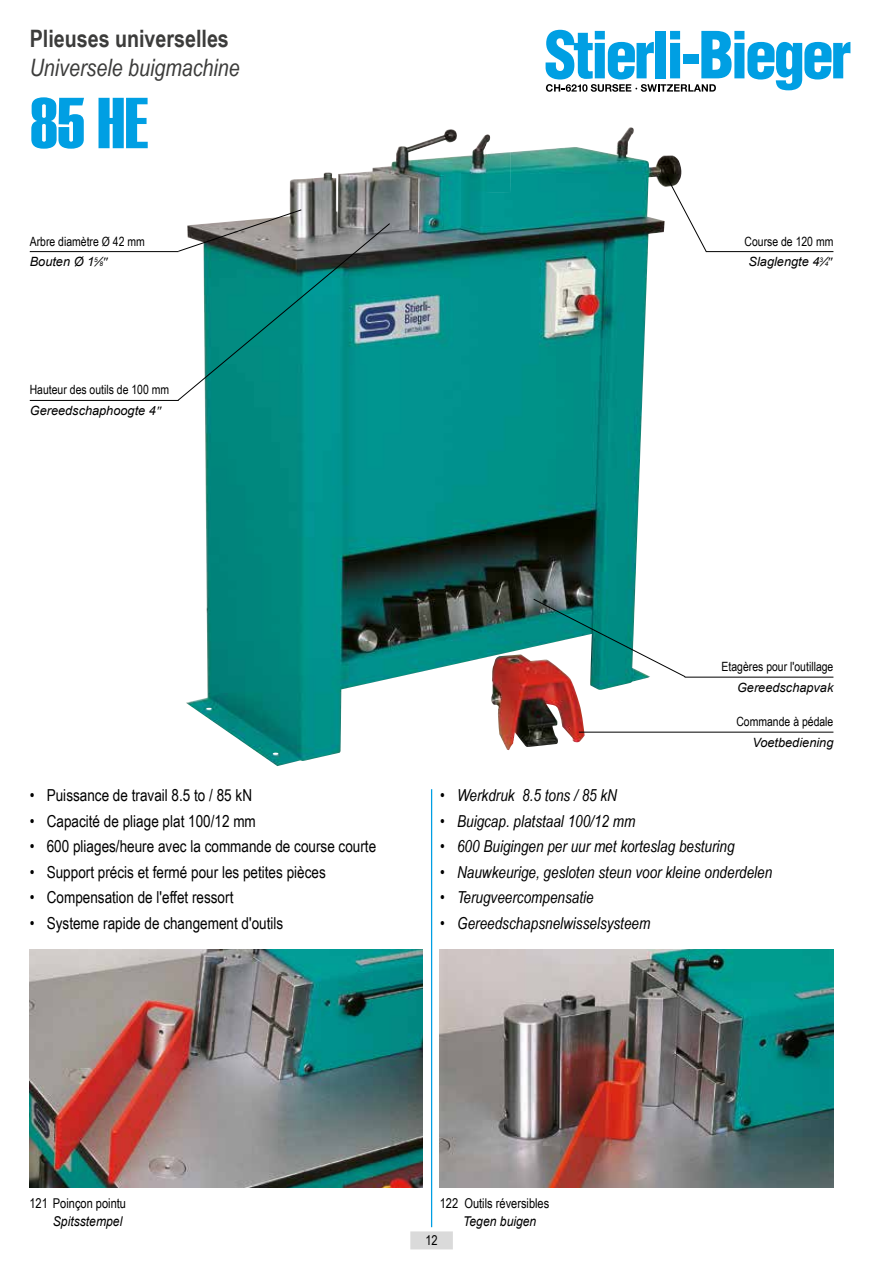
<style>
.page{position:relative;width:893px;height:1263px;background:#fff}
.page>*{position:absolute;margin:0;border:0;box-sizing:border-box;transform-origin:0 0}
.t1{font:72px "Haettenschweiler";color:#009fe3}
.t2{font:italic 24px "Arial Narrow";color:#3c3c3b}
.t3{font:700 24px "Arial Narrow";color:#3c3c3b}
.t4{font:16.5px "Arial Narrow";color:#000}
.t5{font:italic 16.5px "Arial Narrow";color:#000}
.t6{font:13.5px "Arial Narrow";color:#000}
.t7{font:italic 13.5px "Arial";color:#000;scale:.9 1}
.t8{font:12.75px "Arial Narrow";color:#000}
.t9{font:italic 12.75px "Arial";color:#000}
.s1{font-size:6.3px}
</style>
<div class="page">
<div style="left:410px;top:1231px;width:43px;height:18px;background:#dadada"></div>
<img style="left:186px;top:127px;width:496px;height:639px">
<hr style="left:431px;top:789px;width:1px;height:438px;background:#009fe3">
<hr style="left:30px;top:251px;width:149px;height:1px;background:#000">
<hr style="left:30px;top:400px;width:149px;height:1px;background:#000">
<hr style="left:685px;top:677px;width:148px;height:1px;background:#000">
<hr style="left:706px;top:251px;width:127px;height:1px;background:#000">
<svg style="left:666px;top:175px;width:41px;height:78px"></svg>
<svg style="left:177px;top:209px;width:214px;height:193px;background:#439692"></svg>
<img style="left:29px;top:949px;width:394px;height:238px">
<img style="left:440px;top:949px;width:393px;height:238px">
<svg style="left:546px;top:30px;width:304px;height:62px"></svg>
<svg style="left:482px;top:598px;width:204px;height:152px"></svg>
<img style="left:490px;top:654px;width:95px;height:96px">
<div style="left:486px;top:142px;width:24px;height:51px;background:#fff"></div>
<img style="left:486px;top:152px;width:24px;height:41px">
<hr style="left:579px;top:732px;width:254px;height:1px;background:#000">
<h2 class="t3" style="left:30px;top:21px;width:201px">Plieuses universelles</h2>
<h2 class="t2" style="left:30px;top:51px;width:211px">Universele buigmachine</h2>
<h1 class="t1" style="left:30px;top:74px;width:119px">85 HE</h1>
<p class="t8" style="left:30px;top:232px;width:117px">Arbre diamètre Ø 42 mm</p>
<p class="t9" style="left:30px;top:254px;width:79px">Bouten Ø 1<sup>5</sup>⁄<span class="s1">8</span></p>
<p class="t8" style="left:30px;top:381px;width:141px">Hauteur des outils de 100 mm</p>
<p class="t9" style="left:30px;top:402px;width:128px">Gereedschaphoogte 4</p>
<p class="t8" style="left:744px;top:232px;width:90px">Course de 120 mm</p>
<p class="t9" style="left:749px;top:254px;width:86px">Slaglengte 4<sup>3</sup>⁄<span class="s1">4</span></p>
<p class="t4" style="left:30px;top:783px;width:224px">• Puissance de travail 8.5 to / 85 kN</p>
<p class="t4" style="left:30px;top:809px;width:228px">• Capacité de pliage plat 100/12 mm</p>
<p class="t4" style="left:30px;top:834px;width:348px">• 600 pliages/heure avec la commande de course courte</p>
<p class="t4" style="left:30px;top:860px;width:298px">• Support précis et fermé pour les petites pièces</p>
<p class="t4" style="left:30px;top:885px;width:205px">• Compensation de l'effet ressort</p>
<p class="t4" style="left:30px;top:911px;width:255px">• Systeme rapide de changement d'outils</p>
<p class="t8" style="left:722px;top:657px;width:113px">Etagères pour l'outillage</p>
<p class="t9" style="left:737px;top:679px;width:98px">Gereedschapvak</p>
<p class="t8" style="left:736px;top:712px;width:99px">Commande à pédale</p>
<p class="t9" style="left:752px;top:734px;width:83px">Voetbediening</p>
<p class="t5" style="left:440px;top:784px;width:178px">• Werkdruk 8.5 tons / 85 kN</p>
<p class="t5" style="left:440px;top:809px;width:197px">• Buigcap. platstaal 100/12 mm</p>
<p class="t5" style="left:440px;top:835px;width:296px">• 600 Buigingen per uur met korteslag besturing</p>
<p class="t5" style="left:440px;top:860px;width:334px">• Nauwkeurige, gesloten steun voor kleine onderdelen</p>
<p class="t5" style="left:440px;top:886px;width:155px">• Terugveercompensatie</p>
<p class="t5" style="left:440px;top:911px;width:212px">• Gereedschapsnelwisselsysteem</p>
<p class="t6" style="left:29px;top:1193px;width:98px">121 Poinçon pointu</p>
<p class="t7" style="left:53px;top:1212px;width:79px">Spitsstempel</p>
<p class="t6" style="left:440px;top:1193px;width:111px">122 Outils réversibles</p>
<p class="t7" style="left:463px;top:1212px;width:83px">Tegen buigen</p>
<p class="t6" style="left:425px;top:1230px;width:14px">12</p>
</div>
